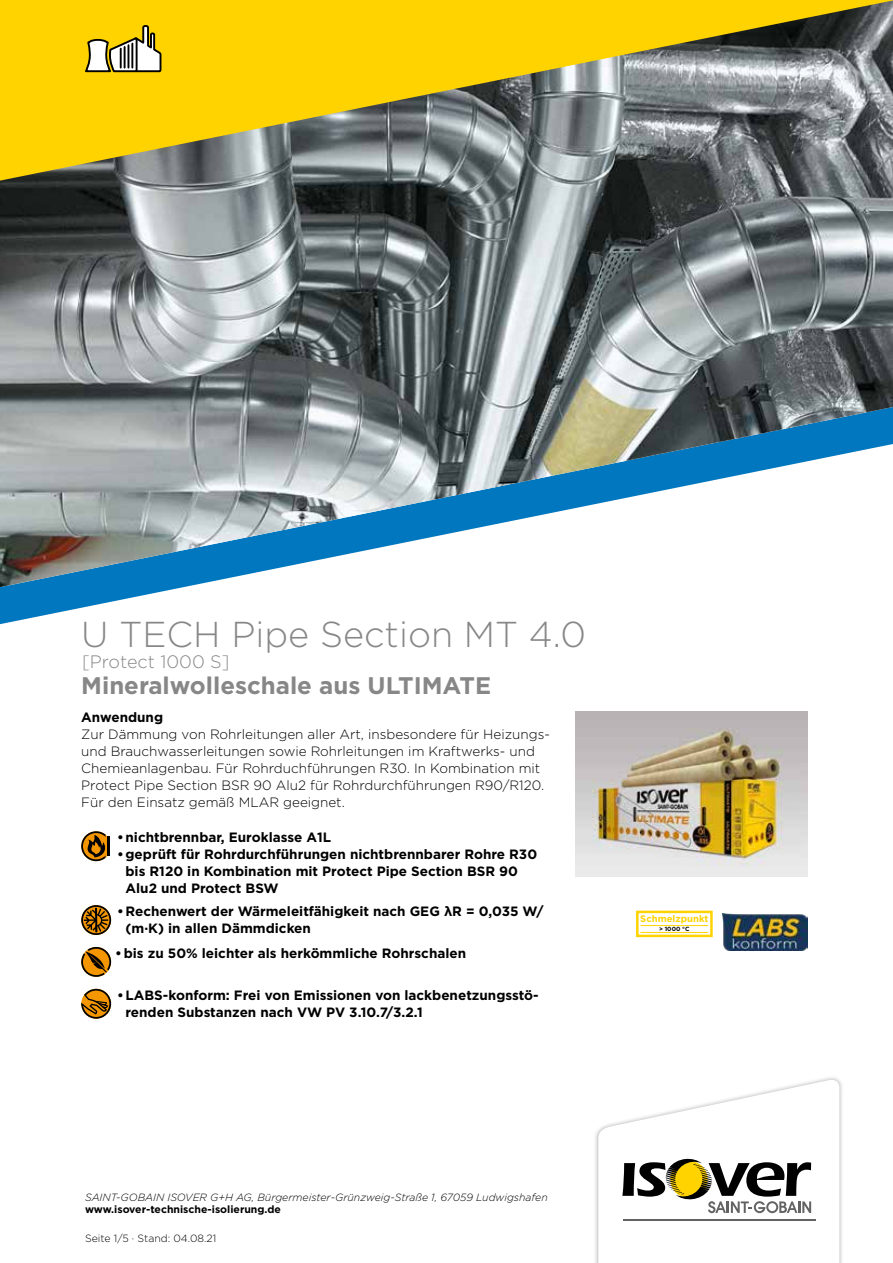
<style>
.page{position:relative;width:893px;height:1263px;background:#fff}
.page>*{position:absolute;margin:0;border:0;box-sizing:border-box;transform-origin:0 0}
.t1{font:300 36px "Gotham";color:#878787}
.t2{font:700 24px "Gotham";color:#878787}
.t3{font:300 18px "Gotham";color:#878787}
.t4{font:700 13.5px/17px "Gotham";color:#000}
.t5{font:300 13.5px/17px "Gotham";color:#000}
.t6{font:italic 300 10.5px "Gotham";color:#000}
.t7{font:700 10.5px "Gotham";color:#000}
.t8{font:300 10.5px "Gotham";color:#000}
.t9{font:700 9.45px "Gotham";color:#ffd300}
.t10{font:700 6px "Gotham";color:#000}
</style>
<div class="page">
<div style="left:594px;top:1075px;width:250px;height:188px;background:#000;opacity:.3"></div>
<svg style="left:598px;top:1078px;width:241px;height:185px"></svg>
<svg style="left:0;top:587px;width:184px;height:37px"></svg>
<img style="left:0;top:181px;width:893px;height:406px">
<svg style="left:81px;top:831px;width:27px;height:30px"></svg>
<hr style="left:107px;top:836px;width:2px;height:20px;background:#000">
<svg style="left:81px;top:905px;width:30px;height:30px"></svg>
<svg style="left:81px;top:947px;width:30px;height:30px"></svg>
<svg style="left:81px;top:989px;width:30px;height:30px"></svg>
<img style="left:576px;top:711px;width:231px;height:166px">
<svg style="left:0;top:0;width:893px;height:181px;background:#b9a641"></svg>
<svg style="left:85px;top:25px;width:76px;height:47px"></svg>
<div style="left:636px;top:911px;width:77px;height:26px;border:3px solid #ffd300"></div>
<hr style="left:641px;top:932px;width:67px;height:1px;background:#ffd500">
<hr style="left:641px;top:925px;width:67px;height:1px;background:#ffd500">
<img style="left:722px;top:913px;width:85px;height:37px">
<h1 class="t1" style="left:81px;top:611px;width:506px">U TECH Pipe Section MT 4.0</h1>
<h2 class="t2" style="left:81px;top:669px;width:411px">Mineralwolleschale aus ULTIMATE</h2>
<h3 class="t3" style="left:82px;top:651px;width:149px">[Protect 1000 S]</h3>
<p class="t4" style="left:81px;top:709px;width:83px">Anwendung</p>
<p class="t5" style="left:81px;top:726px;width:470px">Zur Dämmung von Rohrleitungen aller Art, insbesondere für Heizungs&shy;und Brauchwasserleitungen sowie Rohrleitungen im Kraftwerks- und Chemieanlagenbau. Für Rohrduchführungen R30. In Kombination mit Protect Pipe Section BSR 90 Alu2 für Rohrdurchführungen R90/R120.<br>Für den Einsatz gemäß MLAR geeignet.</p>
<p class="t4" style="left:117px;top:829px;width:216px">•nichtbrennbar, Euroklasse A1L</p>
<p class="t4" style="left:126px;top:846px;width:413px;text-indent:-9px">•geprüft für Rohrdurchführungen nichtbrennbarer Rohre R30 bis R120 in Kombination mit Protect Pipe Section BSR 90<br>Alu2 und Protect BSW</p>
<p class="t4" style="left:126px;top:902px;width:420px;text-indent:-9px">•Rechenwert der Wärmeleitfähigkeit nach GEG λR = 0,035 W/ (m·K) in allen Dämmdicken</p>
<p class="t4" style="left:115px;top:944px;width:352px">•bis zu 50% leichter als herkömmliche Rohrschalen</p>
<p class="t4" style="left:126px;top:986px;width:415px;text-indent:-9px">•LABS-konform: Frei von Emissionen von lackbenetzungsstö&shy;renden Substanzen nach VW PV 3.10.7/3.2.1</p>
<p class="t9" style="left:640px;top:913px;width:70px">Schmelzpunkt</p>
<p class="t10" style="left:659px;top:925px;width:32px">&gt; 1000 °C</p>
<p class="t6" style="left:85px;top:1190px;width:464px">SAINT-GOBAIN ISOVER G+H AG, Bürgermeister-Grünzweig-Straße 1, 67059 Ludwigshafen</p>
<p class="t8" style="left:85px;top:1231px;width:133px">Seite 1/5 · Stand: 04.08.21</p>
<p class="t7" style="left:85px;top:1202px;width:197px">www.isover-technische-isolierung.de</p>
</div>
